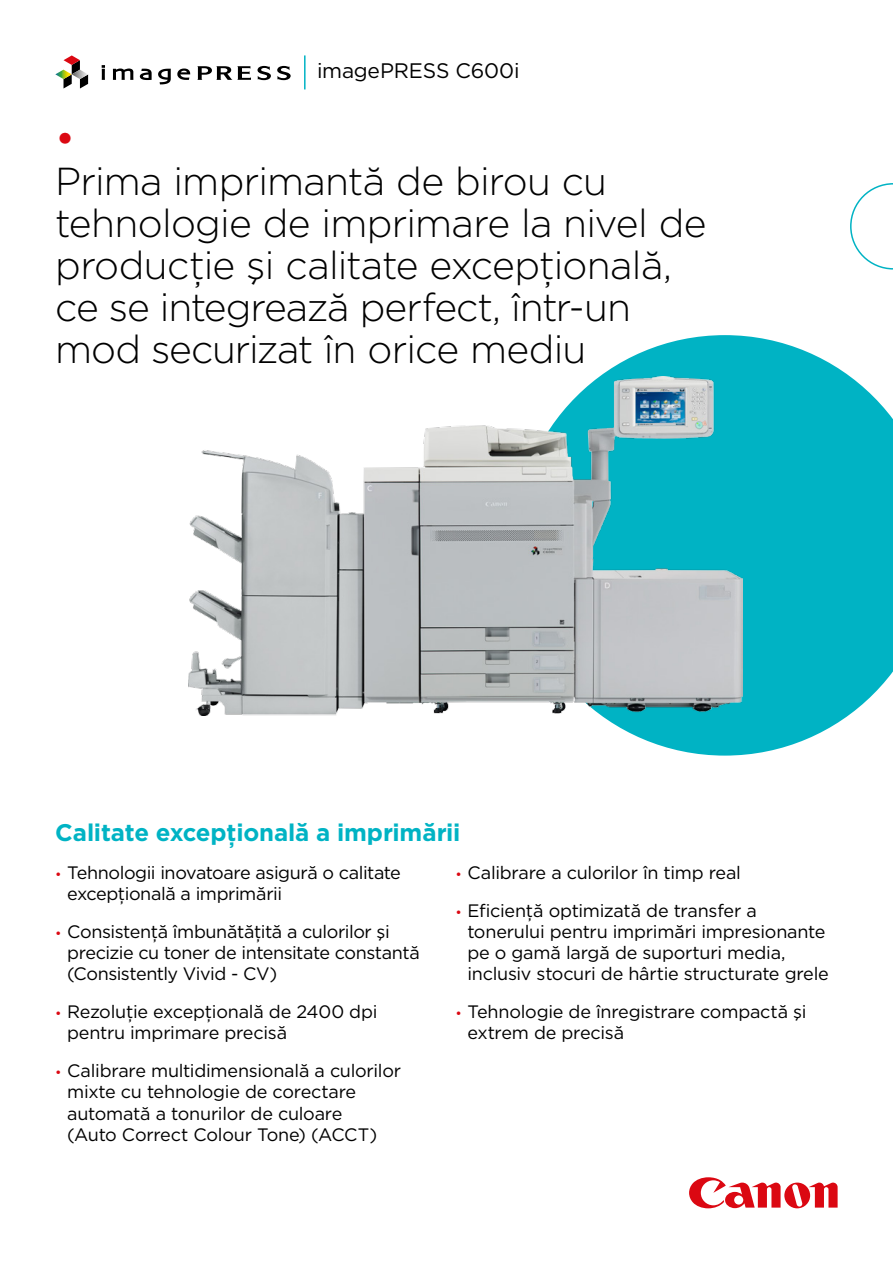
<style>
.page{position:relative;width:893px;height:1263px;background:#fff}
.page>*{position:absolute;margin:0;border:0;box-sizing:border-box;transform-origin:0 0}
.t1{font:42px "Gotham";color:#db0812}
.t2{font:300 39px/42px "Gotham";letter-spacing:-.025em;color:#000}
.t3{font:700 24px "Gotham";letter-spacing:-.01em;color:#00b3c4}
.t4{font:21px "Gotham";letter-spacing:-.01em;color:#000}
.t5{font:18px/21px "Gotham";letter-spacing:-.015em;color:#000}
.s1{font-size:13.5px;color:#db0812}
</style>
<div class="page">
<svg style="left:689px;top:1177px;width:149px;height:31px"></svg>
<svg style="left:599px;top:335px;width:294px;height:421px;fill:#00b3c4"></svg>
<svg style="left:850px;top:183px;width:43px;height:87px"></svg>
<img style="left:189px;top:377px;width:553px;height:338px">
<svg style="left:257px;top:66px;width:14px;height:14px"></svg>
<svg style="left:277px;top:66px;width:14px;height:14px"></svg>
<svg style="left:197px;top:66px;width:54px;height:14px"></svg>
<svg style="left:102px;top:65px;width:3px;height:15px"></svg>
<svg style="left:113px;top:69px;width:20px;height:11px"></svg>
<svg style="left:140px;top:69px;width:12px;height:11px"></svg>
<svg style="left:158px;top:69px;width:13px;height:15px"></svg>
<svg style="left:177px;top:69px;width:13px;height:11px"></svg>
<svg style="left:55px;top:55px;width:33px;height:34px"></svg>
<hr style="left:304px;top:55px;width:2px;height:34px;background:#00b3c4">
<p class="t4" style="left:317px;top:57px;width:204px">imagePRESS C600i</p>
<h1 class="t1" style="left:55px;top:112px;width:22px">•</h1>
<h2 class="t2" style="left:55px;top:160px;width:653px">Prima imprimantă de birou cu tehnologie de imprimare la nivel de producţie şi calitate excepţională, ce se integrează perfect, într-un mod securizat în orice mediu</h2>
<h3 class="t3" style="left:55px;top:817px;width:407px">Calitate excepţională a imprimării</h3>
<p class="t5" style="left:67px;top:862px;width:335px;text-indent:-12px"><span class="s1">•</span> Tehnologii inovatoare asigură o calitate excepţională a imprimării</p>
<p class="t5" style="left:67px;top:921px;width:354px;text-indent:-12px"><span class="s1">•</span> Consistenţă îmbunătăţită a culorilor şi precizie cu toner de intensitate constantă (Consistently Vivid - CV)</p>
<p class="t5" style="left:67px;top:1001px;width:312px;text-indent:-12px"><span class="s1">•</span> Rezoluţie excepţională de 2400 dpi pentru imprimare precisă</p>
<p class="t5" style="left:67px;top:1060px;width:335px;text-indent:-12px"><span class="s1">•</span> Calibrare multidimensională a culorilor mixte cu tehnologie de corectare automată a tonurilor de culoare<br>(Auto Correct Colour Tone) (ACCT)</p>
<p class="t5" style="left:455px;top:862px;width:287px"><span class="s1">•</span> Calibrare a culorilor în timp real</p>
<p class="t5" style="left:467px;top:900px;width:363px;text-indent:-12px"><span class="s1">•</span> Eficienţă optimizată de transfer a tonerului pentru imprimări impresionante pe o gamă largă de suporturi media, inclusiv stocuri de hârtie structurate grele</p>
<p class="t5" style="left:467px;top:1001px;width:341px;text-indent:-12px"><span class="s1">•</span> Tehnologie de înregistrare compactă şi extrem de precisă</p>
</div>
